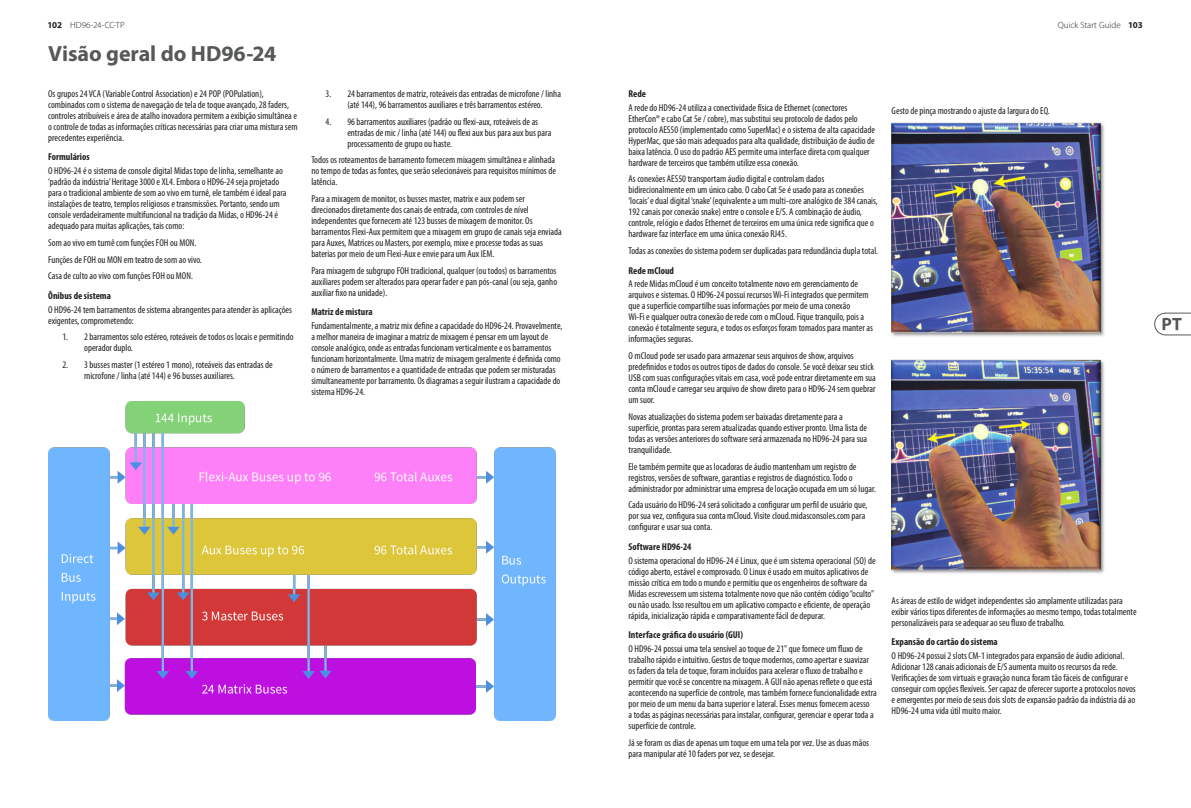
<style>
.page{position:relative;width:1191px;height:808px;background:#fff}
.page>*{position:absolute;margin:0;border:0;box-sizing:border-box;transform-origin:0 0}
.t1{font:700 22px "Myriad Pro";letter-spacing:-.005em;color:#57585a}
.Main_Text{font:condensed 10px/11px "Myriad Pro";color:#231f20}
.Main_Text_Semi_bold{font:700 condensed 10px "Myriad Pro";color:#231f20}
.t2{font:300 9px "Myriad Pro";color:#231f20}
.s1{font-weight:700}
</style>
<div class="page">
<svg style="left:1154px;top:312px;width:37px;height:24px"></svg>
<img style="left:891px;top:122px;width:213px;height:215px">
<img style="left:891px;top:359px;width:213px;height:215px">
<img style="left:48px;top:402px;width:508px;height:318px">
<p class="t2" style="left:48px;top:20px;width:79px"><span class="s1">102</span> HD96-24-CC-TP</p>
<p class="t2" style="left:1057px;top:20px;width:86px">Quick Start Guide <span class="s1">103</span></p>
<p class="t1" style="left:48px;top:39px;width:230px">Visão geral do HD96-24</p>
<p class="Main_Text" style="left:48px;top:88px;width:251px">Os grupos 24 VCA (Variable Control Association) e 24 POP (POPulation), combinados com o sistema de navegação de tela de toque avançado, 28 faders, controles atribuíveis e área de atalho inovadora permitem a exibição simultânea e o controle de todas as informações críticas necessárias para criar uma mistura sem precedentes experiência.</p>
<p class="Main_Text_Semi_bold" style="left:48px;top:151px;width:43px">Formulários</p>
<p class="Main_Text" style="left:48px;top:165px;width:240px">O HD96-24 é o sistema de console digital Midas topo de linha, semelhante ao ‘padrão da indústria’ Heritage 3000 e XL4. Embora o HD96-24 seja projetado para o tradicional ambiente de som ao vivo em turnê, ele também é ideal para instalações de teatro, templos religiosos e transmissões. Portanto, sendo um console verdadeiramente multifuncional na tradição da Midas, o HD96-24 é adequado para muitas aplicações, tais como:</p>
<p class="Main_Text" style="left:48px;top:237px;width:150px">Som ao vivo em turnê com funções FOH ou MON.</p>
<p class="Main_Text" style="left:48px;top:254px;width:155px">Funções de FOH ou MON em teatro de som ao vivo.</p>
<p class="Main_Text" style="left:48px;top:270px;width:146px">Casa de culto ao vivo com funções FOH ou MON.</p>
<p class="Main_Text_Semi_bold" style="left:48px;top:289px;width:64px">Ônibus de sistema</p>
<p class="Main_Text" style="left:48px;top:304px;width:245px">O HD96-24 tem barramentos de sistema abrangentes para atender às aplicações exigentes, comprometendo:</p>
<p class="Main_Text" style="left:84px;top:331px;width:211px;text-indent:-22px">1. 2 barramentos solo estéreo, roteáveis de todos os locais e permitindo operador duplo.</p>
<p class="Main_Text" style="left:84px;top:359px;width:190px;text-indent:-22px">2. 3 busses master (1 estéreo 1 mono), roteáveis das entradas de microfone / linha (até 144) e 96 busses auxiliares.</p>
<p class="Main_Text" style="left:325px;top:88px;width:237px;text-align:center">3. 24 barramentos de matriz, roteáveis das entradas de microfone / linha (até 144), 96 barramentos auxiliares e três barramentos estéreo.</p>
<p class="Main_Text" style="left:347px;top:116px;width:205px;text-indent:-22px">4. 96 barramentos auxiliares (padrão ou flexi-aux, roteáveis de as entradas de mic / linha (até 144) ou flexi aux bus para aux bus para processamento de grupo ou haste.</p>
<p class="Main_Text" style="left:311px;top:154px;width:246px;text-align:justify">Todos os roteamentos de barramento fornecem mixagem simultânea e alinhada no tempo de todas as fontes, que serão selecionáveis para requisitos mínimos de latência.</p>
<p class="Main_Text" style="left:311px;top:193px;width:252px">Para a mixagem de monitor, os busses master, matrix e aux podem ser direcionados diretamente dos canais de entrada, com controles de nível independentes que fornecem até 123 busses de mixagem de monitor. Os barramentos Flexi-Aux permitem que a mixagem em grupo de canais seja enviada para Auxes, Matrices ou Masters, por exemplo, mixe e processe todas as suas baterias por meio de um Flexi-Aux e envie para um Aux IEM.</p>
<p class="Main_Text" style="left:311px;top:265px;width:247px;text-align:justify">Para mixagem de subgrupo FOH tradicional, qualquer (ou todos) os barramentos auxiliares podem ser alterados para operar fader e pan pós-canal (ou seja, ganho auxiliar fixo na unidade).</p>
<p class="Main_Text_Semi_bold" style="left:311px;top:306px;width:63px">Matriz de mistura</p>
<p class="Main_Text" style="left:311px;top:320px;width:253px">Fundamentalmente, a matriz mix define a capacidade do HD96-24. Provavelmente, a melhor maneira de imaginar a matriz de mixagem é pensar em um layout de console analógico, onde as entradas funcionam verticalmente e os barramentos funcionam horizontalmente. Uma matriz de mixagem geralmente é definida como o número de barramentos e a quantidade de entradas que podem ser misturadas simultaneamente por barramento. Os diagramas a seguir ilustram a capacidade do sistema HD96-24.</p>
<p class="Main_Text_Semi_bold" style="left:628px;top:87px;width:19px">Rede</p>
<p class="Main_Text" style="left:628px;top:102px;width:248px">A rede do HD96-24 utiliza a conectividade física de Ethernet (conectores EtherCon® e cabo Cat 5e / cobre), mas substitui seu protocolo de dados pelo protocolo AES50 (implementado como SuperMac) e o sistema de alta capacidade HyperMac, que são mais adequados para alta qualidade, distribuição de áudio de baixa latência. O uso do padrão AES permite uma interface direta com qualquer hardware de terceiros que também utilize essa conexão.</p>
<p class="Main_Text" style="left:628px;top:173px;width:251px">As conexões AES50 transportam áudio digital e controlam dados bidirecionalmente em um único cabo. O cabo Cat 5e é usado para as conexões ‘locais’ e dual digital ‘snake’ (equivalente a um multi-core analógico de 384 canais, 192 canais por conexão snake) entre o console e E/S. A combinação de áudio, controle, relógio e dados Ethernet de terceiros em uma única rede significa que o hardware faz interface em uma única conexão RJ45.</p>
<p class="Main_Text" style="left:628px;top:245px;width:251px">Todas as conexões do sistema podem ser duplicadas para redundância dupla total.</p>
<p class="Main_Text_Semi_bold" style="left:628px;top:264px;width:47px">Rede mCloud</p>
<p class="Main_Text" style="left:628px;top:278px;width:246px">A rede Midas mCloud é um conceito totalmente novo em gerenciamento de arquivos e sistemas. O HD96-24 possui recursos Wi-Fi integrados que permitem que a superfície compartilhe suas informações por meio de uma conexão<br>Wi-Fi e qualquer outra conexão de rede com o mCloud. Fique tranquilo, pois a conexão é totalmente segura, e todos os esforços foram tomados para manter as informações seguras.</p>
<p class="Main_Text" style="left:628px;top:350px;width:249px">O mCloud pode ser usado para armazenar seus arquivos de show, arquivos predefinidos e todos os outros tipos de dados do console. Se você deixar seu stick USB com suas configurações vitais em casa, você pode entrar diretamente em sua conta mCloud e carregar seu arquivo de show direto para o HD96-24 sem quebrar um suor.</p>
<p class="Main_Text" style="left:628px;top:411px;width:240px">Novas atualizações do sistema podem ser baixadas diretamente para a superfície, prontas para serem atualizadas quando estiver pronto. Uma lista de todas as versões anteriores do software será armazenada no HD96-24 para sua tranquilidade.</p>
<p class="Main_Text" style="left:628px;top:461px;width:249px">Ele também permite que as locadoras de áudio mantenham um registro de registros, versões de software, garantias e registros de diagnóstico. Todo o administrador por administrar uma empresa de locação ocupada em um só lugar.</p>
<p class="Main_Text" style="left:628px;top:499px;width:240px">Cada usuário do HD96-24 será solicitado a configurar um perfil de usuário que, por sua vez, configura sua conta mCloud. Visite cloud.midasconsoles.com para configurar e usar sua conta.</p>
<p class="Main_Text_Semi_bold" style="left:628px;top:540px;width:65px">Software HD96-24</p>
<p class="Main_Text" style="left:628px;top:555px;width:249px">O sistema operacional do HD96-24 é Linux, que é um sistema operacional (SO) de código aberto, estável e comprovado. O Linux é usado em muitos aplicativos de missão crítica em todo o mundo e permitiu que os engenheiros de software da Midas escrevessem um sistema totalmente novo que não contém código “oculto” ou não usado. Isso resultou em um aplicativo compacto e eficiente, de operação rápida, inicialização rápida e comparativamente fácil de depurar.</p>
<p class="Main_Text_Semi_bold" style="left:628px;top:628px;width:116px">Interface gráfica do usuário (GUI)</p>
<p class="Main_Text" style="left:628px;top:643px;width:250px">O HD96-24 possui uma tela sensível ao toque de 21" que fornece um fluxo de trabalho rápido e intuitivo. Gestos de toque modernos, como apertar e suavizar os faders da tela de toque, foram incluídos para acelerar o fluxo de trabalho e permitir que você se concentre na mixagem. A GUI não apenas reflete o que está acontecendo na superfície de controle, mas também fornece funcionalidade extra por meio de um menu da barra superior e lateral. Esses menus fornecem acesso<br>a todas as páginas necessárias para instalar, configurar, gerenciar e operar toda a superfície de controle.</p>
<p class="Main_Text" style="left:628px;top:737px;width:242px">Já se foram os dias de apenas um toque em uma tela por vez. Use as duas mãos para manipular até 10 faders por vez, se desejar.</p>
<p class="Main_Text" style="left:891px;top:105px;width:160px">Gesto de pinça mostrando o ajuste da largura do EQ.</p>
<p class="Main_Text" style="left:891px;top:595px;width:246px">As áreas de estilo de widget independentes são amplamente utilizadas para exibir vários tipos diferentes de informações ao mesmo tempo, todas totalmente personalizáveis para se adequar ao seu fluxo de trabalho.</p>
<p class="Main_Text_Semi_bold" style="left:891px;top:635px;width:108px">Expansão do cartão do sistema</p>
<p class="Main_Text" style="left:891px;top:650px;width:246px">O HD96-24 possui 2 slots CM-1 integrados para expansão de áudio adicional.<br>Adicionar 128 canais adicionais de E/S aumenta muito os recursos da rede.<br>Verificações de som virtuais e gravação nunca foram tão fáceis de configurar e conseguir com opções flexíveis. Ser capaz de oferecer suporte a protocolos novos e emergentes por meio de seus dois slots de expansão padrão da indústria dá ao HD96-24 uma vida útil muito maior.</p>
</div>
